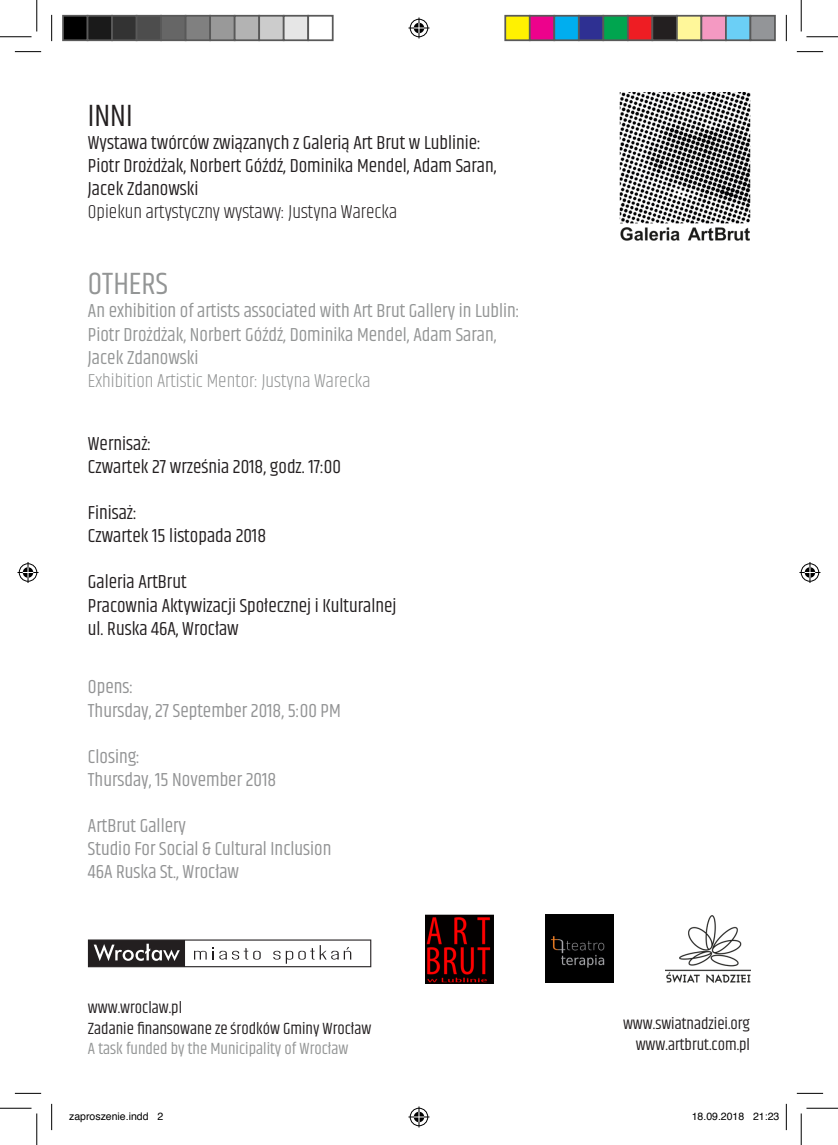
<style>
.page{position:relative;width:838px;height:1145px;background:#fff}
.page>*{position:absolute;margin:0;border:0;box-sizing:border-box;transform-origin:0 0}
.t1{font:31.5px "Khand";color:#939595}
.t2{font:31.5px "Khand";color:#231f20}
.t3{font:19.25px/23.1px "Khand";color:#231f20}
.t4{font:19.25px "Khand";color:#929394}
.t5{font:19.25px/23.1px "Khand";color:#939595}
.t6{font:300 19.25px "Khand";color:#231f20}
.t7{font:300 19.25px "Khand";color:#939595}
.t8{font:16.62px "Khand";color:#231f20}
.t9{font:16.62px "Khand";color:#939595}
.t10{font:10.5px "Helvetica";color:#000}
</style>
<div class="page">
<img style="left:619px;top:93px;width:131px;height:148px">
<img style="left:665px;top:916px;width:85px;height:67px">
<svg style="left:88px;top:939px;width:283px;height:28px"></svg>
<img style="left:425px;top:915px;width:68px;height:69px">
<img style="left:545px;top:915px;width:68px;height:68px">
<svg style="left:15px;top:51px;width:26px;height:1px"></svg>
<svg style="left:796px;top:51px;width:27px;height:1px"></svg>
<svg style="left:15px;top:1093px;width:26px;height:1px"></svg>
<svg style="left:796px;top:1093px;width:27px;height:1px"></svg>
<svg style="left:51px;top:15px;width:1px;height:26px"></svg>
<svg style="left:51px;top:1104px;width:1px;height:26px"></svg>
<svg style="left:786px;top:15px;width:1px;height:26px"></svg>
<svg style="left:786px;top:1104px;width:1px;height:26px"></svg>
<hr style="left:0;top:36px;width:32px;height:1px;background:#000">
<hr style="left:806px;top:36px;width:31px;height:1px;background:#000">
<hr style="left:0;top:1108px;width:32px;height:1px;background:#000">
<hr style="left:806px;top:1108px;width:31px;height:1px;background:#000">
<hr style="left:36px;top:0;width:1px;height:31px;background:#000">
<hr style="left:36px;top:1113px;width:1px;height:32px;background:#000">
<hr style="left:800px;top:0;width:1px;height:31px;background:#000">
<hr style="left:800px;top:1113px;width:1px;height:32px;background:#000">
<svg style="left:408px;top:18px;width:21px;height:21px"></svg>
<svg style="left:408px;top:1106px;width:21px;height:21px"></svg>
<svg style="left:18px;top:562px;width:21px;height:21px"></svg>
<svg style="left:799px;top:562px;width:21px;height:21px"></svg>
<div style="left:63px;top:16px;width:25px;height:24px;background:#000"></div>
<div style="left:62px;top:15px;width:26px;height:26px;border:2px solid #595959"></div>
<div style="left:88px;top:16px;width:24px;height:24px;background:#1a1a1a"></div>
<div style="left:87px;top:15px;width:26px;height:26px;border:2px solid #595959"></div>
<div style="left:112px;top:16px;width:25px;height:24px;background:#333"></div>
<div style="left:111px;top:15px;width:26px;height:26px;border:2px solid #595959"></div>
<div style="left:137px;top:16px;width:24px;height:24px;background:#4d4d4d"></div>
<div style="left:136px;top:15px;width:26px;height:26px;border:2px solid #595959"></div>
<div style="left:161px;top:16px;width:25px;height:24px;background:#666"></div>
<div style="left:160px;top:15px;width:26px;height:26px;border:2px solid #595959"></div>
<div style="left:186px;top:16px;width:24px;height:24px;background:#808080"></div>
<div style="left:185px;top:15px;width:26px;height:26px;border:2px solid #595959"></div>
<div style="left:210px;top:16px;width:25px;height:24px;background:#999"></div>
<div style="left:209px;top:15px;width:26px;height:26px;border:2px solid #595959"></div>
<div style="left:235px;top:16px;width:24px;height:24px;background:#b3b3b3"></div>
<div style="left:234px;top:15px;width:26px;height:26px;border:2px solid #595959"></div>
<div style="left:259px;top:16px;width:25px;height:24px;background:#ccc"></div>
<div style="left:258px;top:15px;width:26px;height:26px;border:2px solid #595959"></div>
<div style="left:284px;top:16px;width:24px;height:24px;background:#e6e6e6"></div>
<div style="left:283px;top:15px;width:26px;height:26px;border:2px solid #595959"></div>
<div style="left:307px;top:15px;width:26px;height:26px;border:2px solid #595959"></div>
<div style="left:505px;top:16px;width:24px;height:24px;background:#fff101"></div>
<div style="left:504px;top:15px;width:26px;height:26px;border:2px solid #595959"></div>
<div style="left:529px;top:16px;width:25px;height:24px;background:#ed028c"></div>
<div style="left:529px;top:15px;width:26px;height:26px;border:2px solid #595959"></div>
<div style="left:554px;top:16px;width:24px;height:24px;background:#00aeef"></div>
<div style="left:553px;top:15px;width:26px;height:26px;border:2px solid #595959"></div>
<div style="left:578px;top:16px;width:25px;height:24px;background:#2e3092"></div>
<div style="left:578px;top:15px;width:26px;height:26px;border:2px solid #595959"></div>
<div style="left:603px;top:16px;width:24px;height:24px;background:#00a54f"></div>
<div style="left:602px;top:15px;width:26px;height:26px;border:2px solid #595959"></div>
<div style="left:627px;top:16px;width:25px;height:24px;background:#ee1d23"></div>
<div style="left:627px;top:15px;width:26px;height:26px;border:2px solid #595959"></div>
<div style="left:652px;top:16px;width:24px;height:24px;background:#231f20"></div>
<div style="left:651px;top:15px;width:26px;height:26px;border:2px solid #595959"></div>
<div style="left:676px;top:16px;width:25px;height:24px;background:#fff79a"></div>
<div style="left:676px;top:15px;width:26px;height:26px;border:2px solid #595959"></div>
<div style="left:701px;top:16px;width:24px;height:24px;background:#f499c2"></div>
<div style="left:700px;top:15px;width:26px;height:26px;border:2px solid #595959"></div>
<div style="left:725px;top:16px;width:25px;height:24px;background:#6bcff6"></div>
<div style="left:725px;top:15px;width:26px;height:26px;border:2px solid #595959"></div>
<div style="left:750px;top:16px;width:24px;height:24px;background:#939598"></div>
<div style="left:749px;top:15px;width:26px;height:26px;border:2px solid #595959"></div>
<p class="t2" style="left:88px;top:97px;width:46px">INNI</p>
<p class="t3" style="left:88px;top:132px;width:395px">Wystawa twórców związanych z Galerią Art Brut w Lublinie:</p>
<p class="t3" style="left:88px;top:156px;width:410px">Piotr Drożdżak, Norbert Góźdź, Dominika Mendel, Adam Saran,<br>Jacek Zdanowski</p>
<p class="t6" style="left:88px;top:201px;width:311px">Opiekun artystyczny wystawy: Justyna Warecka</p>
<p class="t1" style="left:88px;top:265px;width:82px">OTHERS</p>
<p class="t5" style="left:88px;top:301px;width:433px">An exhibition of artists associated with Art Brut Gallery in Lublin:</p>
<p class="t5" style="left:88px;top:324px;width:410px">Piotr Drożdżak, Norbert Góźdź, Dominika Mendel, Adam Saran,<br>Jacek Zdanowski</p>
<p class="t7" style="left:88px;top:369px;width:284px">Exhibition Artistic Mentor: Justyna Warecka</p>
<p class="t3" style="left:88px;top:433px;width:65px">Wernisaż:</p>
<p class="t3" style="left:88px;top:456px;width:255px">Czwartek 27 września 2018, godz. 17:00</p>
<p class="t3" style="left:88px;top:502px;width:51px">Finisaż:</p>
<p class="t3" style="left:88px;top:525px;width:180px">Czwartek 15 listopada 2018</p>
<p class="t3" style="left:88px;top:572px;width:100px">Galeria ArtBrut</p>
<p class="t3" style="left:88px;top:595px;width:310px">Pracownia Aktywizacji Społecznej i Kulturalnej</p>
<p class="t3" style="left:88px;top:618px;width:152px">ul. Ruska 46A, Wrocław</p>
<p class="t4" style="left:88px;top:675px;width:47px">Opens:</p>
<p class="t4" style="left:88px;top:699px;width:254px">Thursday, 27 September 2018, 5:00 PM</p>
<p class="t4" style="left:88px;top:745px;width:54px">Closing:</p>
<p class="t4" style="left:88px;top:768px;width:190px">Thursday, 15 November 2018</p>
<p class="t4" style="left:88px;top:814px;width:100px">ArtBrut Gallery</p>
<p class="t4" style="left:88px;top:837px;width:245px">Studio For Social &amp; Cultural Inclusion</p>
<p class="t4" style="left:88px;top:860px;width:153px">46A Ruska St., Wrocław</p>
<p class="t8" style="left:88px;top:997px;width:96px">www.wroclaw.pl</p>
<p class="t8" style="left:88px;top:1018px;width:285px">Zadanie finansowane ze środków Gminy Wrocław</p>
<p class="t9" style="left:88px;top:1038px;width:262px">A task funded by the Municipality of Wrocław</p>
<p class="t8" style="left:623px;top:1013px;width:128px">www.swiatnadziei.org</p>
<p class="t8" style="left:635px;top:1034px;width:116px">www.artbrut.com.pl</p>
<p class="t10" style="left:69px;top:1108px;width:95px">zaproszenie.indd 2</p>
<p class="t10" style="left:691px;top:1108px;width:89px">18.09.2018 21:23</p>
</div>
